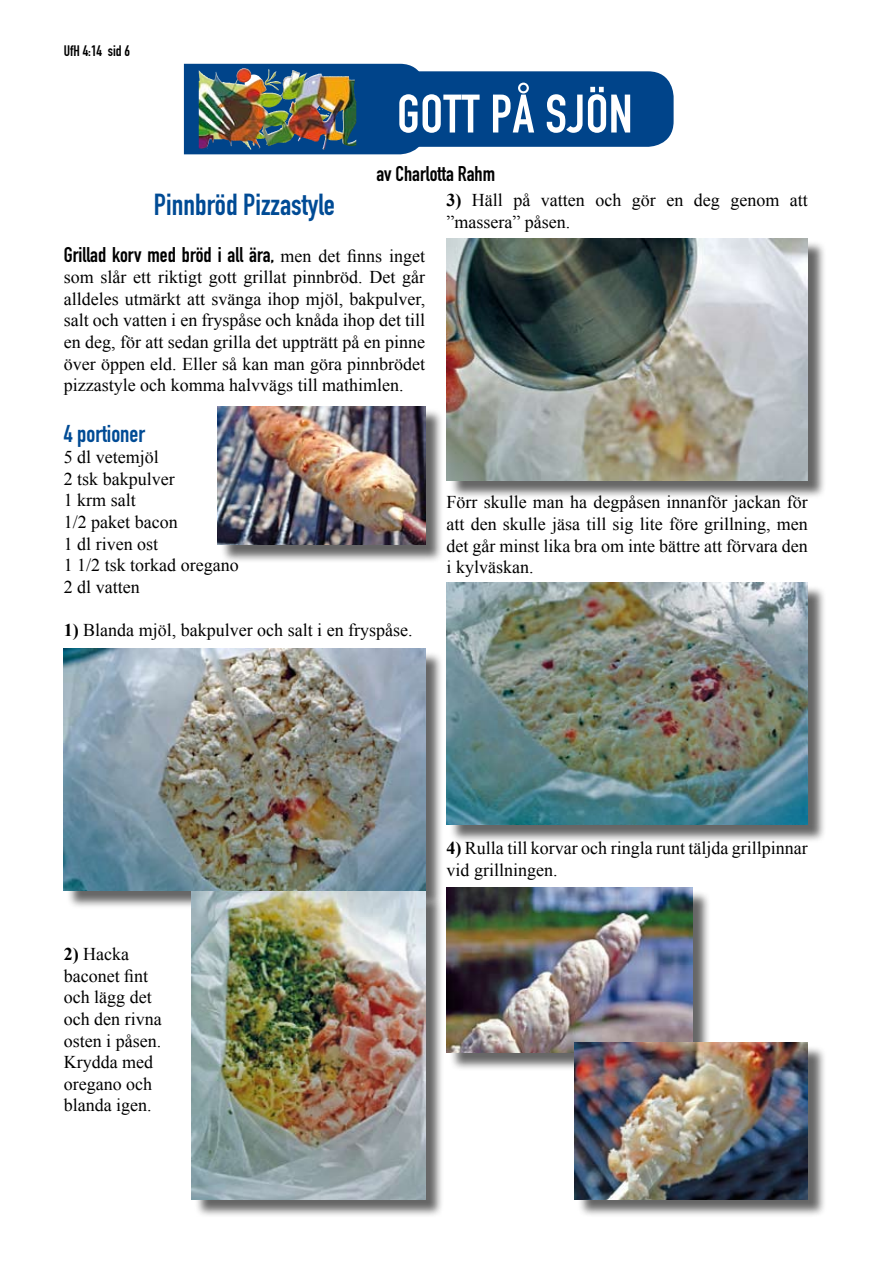
<style>
.page{position:relative;width:893px;height:1263px;background:#fff}
.page>*{position:absolute;margin:0;border:0;box-sizing:border-box;transform-origin:0 0}
.t1{font:53.25px "DIN Engschrift Std";letter-spacing:.01em;color:#fff}
.t2{font:30px "DIN Engschrift Std";color:#004b95}
.t3{font:24px "DIN Engschrift Std";color:#004b95}
.t4{font:21px "DIN Engschrift Std";color:#000}
.t5{font:18px/21.6px "Times New Roman";color:#000}
.t6{font:15px "DIN Engschrift Std";color:#000}
.s1{font-family:"Times New Roman";font-size:18px}
.s2{font-weight:700}
</style>
<div class="page">
<div style="left:336px;top:71px;width:338px;height:76px;background:#00448a;border-radius:26px"></div>
<img style="left:184px;top:64px;width:241px;height:90px">
<svg style="left:245px;top:75px;width:18px;height:19px"></svg>
<img style="left:199px;top:68px;width:44px;height:81px">
<div style="left:66px;top:651px;width:378px;height:258px;background:#000;opacity:.6"></div>
<img style="left:64px;top:648px;width:361px;height:242px">
<div style="left:194px;top:894px;width:250px;height:324px;background:#000;opacity:.6"></div>
<img style="left:192px;top:891px;width:233px;height:308px">
<div style="left:449px;top:240px;width:378px;height:259px;background:#000;opacity:.6"></div>
<img style="left:446px;top:238px;width:362px;height:242px">
<div style="left:449px;top:585px;width:378px;height:259px;background:#000;opacity:.6"></div>
<img style="left:446px;top:583px;width:362px;height:242px">
<div style="left:449px;top:890px;width:262px;height:181px;background:#000;opacity:.6"></div>
<img style="left:446px;top:888px;width:246px;height:164px">
<div style="left:220px;top:408px;width:224px;height:155px;background:#000;opacity:.6"></div>
<img style="left:218px;top:406px;width:207px;height:139px">
<div style="left:577px;top:1045px;width:249px;height:173px;background:#000;opacity:.6"></div>
<img style="left:575px;top:1043px;width:233px;height:156px">
<p class="t6" style="left:64px;top:42px;width:68px">UfH 4:14 sid 6</p>
<h1 class="t1" style="left:397px;top:83px;width:237px">GOTT PÅ SJÖN</h1>
<p class="t4" style="left:377px;top:161px;width:120px">av Charlotta Rahm</p>
<h2 class="t2" style="left:154px;top:187px;width:181px">Pinnbröd Pizzastyle</h2>
<p class="t4" style="left:64px;top:242px;width:363px">Grillad korv med bröd i all ära, <span class="s1">men det finns inget</span></p>
<p class="t5" style="left:64px;top:266px;width:363px;text-align:justify">som slår ett riktigt gott grillat pinnbröd. Det går alldeles utmärkt att svänga ihop mjöl, bakpulver, salt och vatten i en fryspåse och knåda ihop det till en deg, för att sedan grilla det uppträtt på en pinne över öppen eld. Eller så kan man göra pinnbrödet pizzastyle och komma halvvägs till mathimlen.</p>
<h3 class="t3" style="left:64px;top:419px;width:83px">4 portioner</h3>
<p class="t5" style="left:64px;top:446px;width:176px">5 dl vetemjöl<br>2 tsk bakpulver<br>1 krm salt<br>1/2 paket bacon<br>1 dl riven ost<br>1 1/2 tsk torkad oregano<br>2 dl vatten</p>
<p class="t5" style="left:64px;top:619px;width:350px"><span class="s2">1)</span> Blanda mjöl, bakpulver och salt i en fryspåse.</p>
<p class="t5" style="left:446px;top:189px;width:363px"><span class="s2">3)</span> Häll på vatten och gör en deg genom att ”massera” påsen.</p>
<p class="t5" style="left:446px;top:491px;width:363px;text-align:justify">Förr skulle man ha degpåsen innanför jackan för att den skulle jäsa till sig lite före grillning, men det går minst lika bra om inte bättre att förvara den i kylväskan.</p>
<p class="t5" style="left:64px;top:943px;width:99px"><span class="s2">2)</span> Hacka baconet fint och lägg det och den rivna osten i påsen.<br>Krydda med oregano och blanda igen.</p>
<p class="t5" style="left:446px;top:837px;width:363px"><span class="s2">4)</span> Rulla till korvar och ringla runt täljda grillpinnar vid grillningen.</p>
</div>
